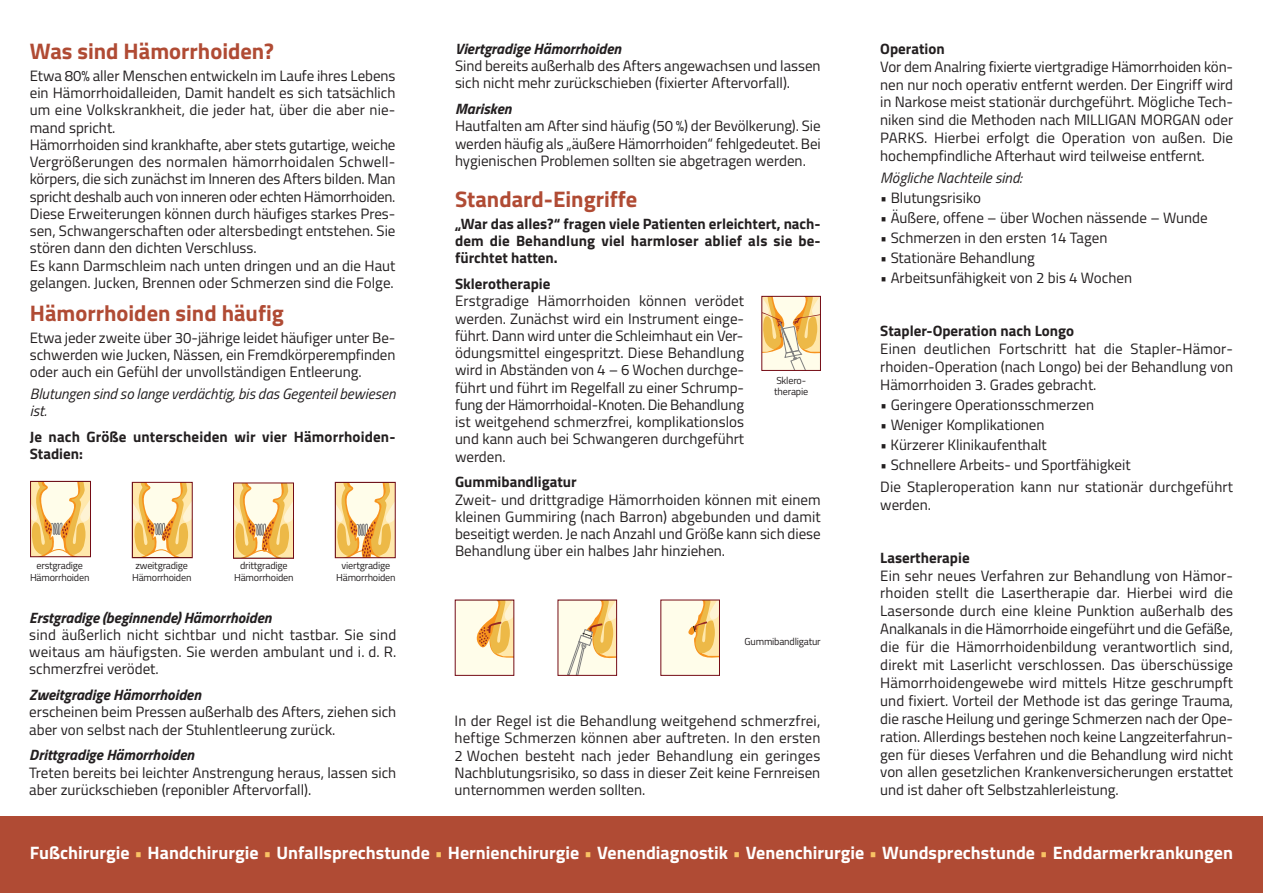
<style>
.page{position:relative;width:1263px;height:893px;background:#fff}
.page>*{position:absolute;margin:0;border:0;box-sizing:border-box;transform-origin:0 0}
.t1{font:700 22.5px "Titillium";color:#b04b34}
.t2{font:700 18px "Titillium";color:#fff}
.t3{font:15px/17.2px "Titillium";color:#231f20;text-align:justify}
.t4{font:700 15px/17.2px "Titillium";color:#231f20}
.t5{font:italic 700 15px "Titillium";color:#231f20}
.t6{font:italic 15px/17.2px "Titillium";color:#231f20}
.t7{font:10.2px/11.7px "Titillium";letter-spacing:-.02em;color:#231f20;text-align:center}
.s1{color:#f9c364}
</style>
<div class="page">
<div style="left:0;top:816px;width:1263px;height:77px;background:#b04b34"></div>
<svg style="left:32px;top:483px;width:57px;height:72px;background:#f4d493"></svg>
<div style="left:30px;top:481px;width:61px;height:76px;border:1px solid #750c15"></div>
<svg style="left:134px;top:484px;width:57px;height:72px;background:#f4d392"></svg>
<div style="left:132px;top:482px;width:61px;height:76px;border:1px solid #750c15"></div>
<svg style="left:235px;top:485px;width:57px;height:72px;background:#f4d290"></svg>
<div style="left:233px;top:483px;width:61px;height:76px;border:1px solid #750c15"></div>
<svg style="left:337px;top:484px;width:57px;height:72px;background:#f3d08d"></svg>
<div style="left:335px;top:482px;width:61px;height:76px;border:1px solid #750c15"></div>
<svg style="left:763px;top:298px;width:56px;height:71px;background:#f1d69f"></svg>
<div style="left:761px;top:296px;width:60px;height:75px;border:1px solid #750c15"></div>
<svg style="left:457px;top:602px;width:55px;height:72px;background:#f9e5ba"></svg>
<svg style="left:560px;top:602px;width:55px;height:72px;background:#f4e5be"></svg>
<div style="left:558px;top:600px;width:59px;height:76px;border:1px solid #750c15"></div>
<svg style="left:662px;top:602px;width:56px;height:72px;background:#fbebc4"></svg>
<div style="left:660px;top:600px;width:60px;height:76px;border:1px solid #750c15"></div>
<p class="t1" style="left:30px;top:44px;width:246px">Was sind Hämorrhoiden?</p>
<p class="t3" style="left:30px;top:69px;width:367px">Etwa 80% aller Menschen entwickeln im Laufe ihres Lebens ein Hämorrhoidalleiden, Damit handelt es sich tatsächlich um eine Volkskrankheit, die jeder hat, über die aber nie&shy;mand spricht.</p>
<p class="t3" style="left:30px;top:138px;width:367px">Hämorrhoiden sind krankhafte, aber stets gutartige, weiche Vergrößerungen des normalen hämorrhoidalen Schwell - körpers, die sich zunächst im Inneren des Afters bilden. Man spricht deshalb auch von inneren oder echten Hämorrhoiden.</p>
<p class="t3" style="left:30px;top:207px;width:367px">Diese Erweiterungen können durch häufiges starkes Pres&shy;sen, Schwangerschaften oder altersbedingt entstehen. Sie stören dann den dichten Verschluss.</p>
<p class="t3" style="left:30px;top:258px;width:367px">Es kann Darmschleim nach unten dringen und an die Haut gelangen. Jucken, Brennen oder Schmerzen sind die Folge.</p>
<p class="t1" style="left:30px;top:305px;width:256px">Hämorrhoiden sind häufig</p>
<p class="t3" style="left:30px;top:330px;width:367px">Etwa jeder zweite über 30-jährige leidet häufiger unter Be&shy;schwerden wie Jucken, Nässen, ein Fremdkörperempfinden oder auch ein Gefühl der unvollständigen Entleerung.</p>
<p class="t6" style="left:30px;top:386px;width:367px">Blutungen sind so lange verdächtig, bis das Gegenteil bewiesen ist.</p>
<p class="t4" style="left:30px;top:429px;width:367px">Je nach Größe unterscheiden wir vier Hämorrhoiden-<br>Stadien:</p>
<p class="t7" style="left:30px;top:561px;width:61px">erstgradige<br>Hämorrhoiden</p>
<p class="t7" style="left:132px;top:561px;width:61px">zweitgradige<br>Hämorrhoiden</p>
<p class="t7" style="left:234px;top:561px;width:61px">drittgradige<br>Hämorrhoiden</p>
<p class="t7" style="left:336px;top:561px;width:61px">viertgradige<br>Hämorrhoiden</p>
<p class="t5" style="left:29px;top:612px;width:244px">Erstgradige (beginnende) Hämorrhoiden</p>
<p class="t3" style="left:29px;top:628px;width:368px">sind äußerlich nicht sichtbar und nicht tastbar. Sie sind weitaus am häufigsten. Sie werden ambulant und i. d. R. schmerzfrei verödet.</p>
<p class="t5" style="left:29px;top:689px;width:173px">Zweitgradige Hämorrhoiden</p>
<p class="t3" style="left:29px;top:705px;width:368px">erscheinen beim Pressen außerhalb des Afters, ziehen sich aber von selbst nach der Stuhlentleerung zurück.</p>
<p class="t5" style="left:29px;top:750px;width:166px">Drittgradige Hämorrhoiden</p>
<p class="t3" style="left:29px;top:765px;width:368px">Treten bereits bei leichter Anstrengung heraus, lassen sich aber zurückschieben (reponibler Aftervorfall).</p>
<p class="t5" style="left:455px;top:43px;width:168px">Viertgradige Hämorrhoiden</p>
<p class="t3" style="left:455px;top:59px;width:367px">Sind bereits außerhalb des Afters angewachsen und lassen sich nicht mehr zurückschieben (fixierter Aftervorfall).</p>
<p class="t5" style="left:455px;top:103px;width:58px">Marisken</p>
<p class="t3" style="left:455px;top:119px;width:367px">Hautfalten am After sind häufig (50 %) der Bevölkerung). Sie werden häufig als „äußere Hämorrhoiden“ fehlgedeutet. Bei hygienischen Problemen sollten sie abgetragen werden.</p>
<p class="t1" style="left:455px;top:192px;width:184px">Standard-Eingriffe</p>
<p class="t4" style="left:455px;top:217px;width:367px;text-align:justify">„War das alles?“ fragen viele Patienten erleichtert, nach&shy;dem die Behandlung viel harmloser ablief als sie be - fürchtet hatten.</p>
<p class="t4" style="left:455px;top:277px;width:97px">Sklerotherapie</p>
<p class="t3" style="left:455px;top:294px;width:291px">Erstgradige Hämorrhoiden können verödet werden. Zunächst wird ein Instrument einge&shy;führt. Dann wird unter die Schleimhaut ein Ver&shy;ödungsmittel eingespritzt. Diese Behandlung wird in Abständen von 4 – 6 Wochen durchge&shy;führt und führt im Regelfall zu einer Schrump&shy;fung der Hämorrhoidal-Knoten. Die Behand lung ist weitgehend schmerzfrei, komplikationslos und kann auch bei Schwangeren durchgeführt werden.</p>
<p class="t4" style="left:455px;top:475px;width:123px">Gummibandligatur</p>
<p class="t3" style="left:455px;top:492px;width:367px">Zweit- und drittgradige Hämorrhoiden können mit einem kleinen Gummiring (nach Barron) abgebunden und damit beseitigt werden. Je nach Anzahl und Größe kann sich diese Behandlung über ein halbes Jahr hinziehen.</p>
<p class="t7" style="left:774px;top:375px;width:35px;text-align:left">Sklero&shy;therapie</p>
<p class="t7" style="left:744px;top:636px;width:78px">Gummibandligatur</p>
<p class="t3" style="left:455px;top:714px;width:367px">In der Regel ist die Behandlung weitgehend schmerzfrei, heftige Schmerzen können aber auftreten. In den ersten 2 Wochen besteht nach jeder Behandlung ein geringes Nachblutungsrisiko, so dass in dieser Zeit keine Fernreisen unternommen werden sollten.</p>
<p class="t4" style="left:880px;top:42px;width:66px">Operation</p>
<p class="t3" style="left:880px;top:59px;width:354px;line-height:17.9px">Vor dem Analring fixierte viertgradige Hämorrhoiden kön&shy;nen nur noch operativ entfernt werden. Der Eingriff wird in Narkose meist stationär durchgeführt. Mögliche Tech&shy;niken sind die Methoden nach MILLIGAN MORGAN oder PARKS. Hierbei erfolgt die Operation von außen. Die hochempfindliche Afterhaut wird teilweise entfernt.</p>
<p class="t6" style="left:880px;top:171px;width:143px">Mögliche Nachteile sind:</p>
<p class="t3" style="left:880px;top:191px;width:102px">• Blutungsrisiko</p>
<p class="t3" style="left:880px;top:211px;width:329px">• Äußere, offene – über Wochen nässende – Wunde</p>
<p class="t3" style="left:880px;top:231px;width:229px">• Schmerzen in den ersten 14 Tagen</p>
<p class="t3" style="left:880px;top:251px;width:156px">• Stationäre Behandlung</p>
<p class="t3" style="left:880px;top:271px;width:253px">• Arbeitsunfähigkeit von 2 bis 4 Wochen</p>
<p class="t4" style="left:880px;top:324px;width:195px">Stapler-Operation nach Longo</p>
<p class="t3" style="left:880px;top:341px;width:354px;line-height:17.9px">Einen deutlichen Fortschritt hat die Stapler-Hämor - rhoiden-Operation (nach Longo) bei der Behandlung von Hämorrhoiden 3. Grades gebracht.</p>
<p class="t3" style="left:880px;top:398px;width:215px">• Geringere Operationsschmerzen</p>
<p class="t3" style="left:880px;top:418px;width:166px">• Weniger Komplikationen</p>
<p class="t3" style="left:880px;top:438px;width:168px">• Kürzerer Klinikaufenthalt</p>
<p class="t3" style="left:880px;top:458px;width:252px">• Schnellere Arbeits- und Sportfähigkeit</p>
<p class="t3" style="left:880px;top:479px;width:354px;line-height:17.9px">Die Stapleroperation kann nur stationär durchgeführt werden.</p>
<p class="t4" style="left:880px;top:551px;width:91px">Lasertherapie</p>
<p class="t3" style="left:880px;top:568px;width:354px;line-height:17.9px">Ein sehr neues Verfahren zur Behandlung von Hämor&shy;rhoiden stellt die Lasertherapie dar. Hierbei wird die Lasersonde durch eine kleine Punktion außerhalb des Analkanals in die Hämorrhoide eingeführt und die Gefäße, die für die Hämorrhoidenbildung verantwortlich sind, direkt mit Laserlicht verschlossen. Das überschüssige Hämorrhoidengewebe wird mittels Hitze geschrumpft und fixiert. Vorteil der Methode ist das geringe Trauma, die rasche Heilung und geringe Schmerzen nach der Ope&shy;ration. Allerdings bestehen noch keine Langzeiterfahrun&shy;gen für dieses Verfahren und die Behandlung wird nicht von allen gesetzlichen Krankenversicherungen erstattet und ist daher oft Selbstzahlerleistung.</p>
<p class="t2" style="left:30px;top:846px;width:1205px">Fußchirurgie <span class="s1">•</span> Handchirurgie <span class="s1">•</span> Unfallsprechstunde <span class="s1">•</span> Hernienchirurgie <span class="s1">•</span> Venendiagnostik <span class="s1">•</span> Venenchirurgie <span class="s1">•</span> Wundsprechstunde <span class="s1">•</span> Enddarmerkrankungen</p>
</div>
